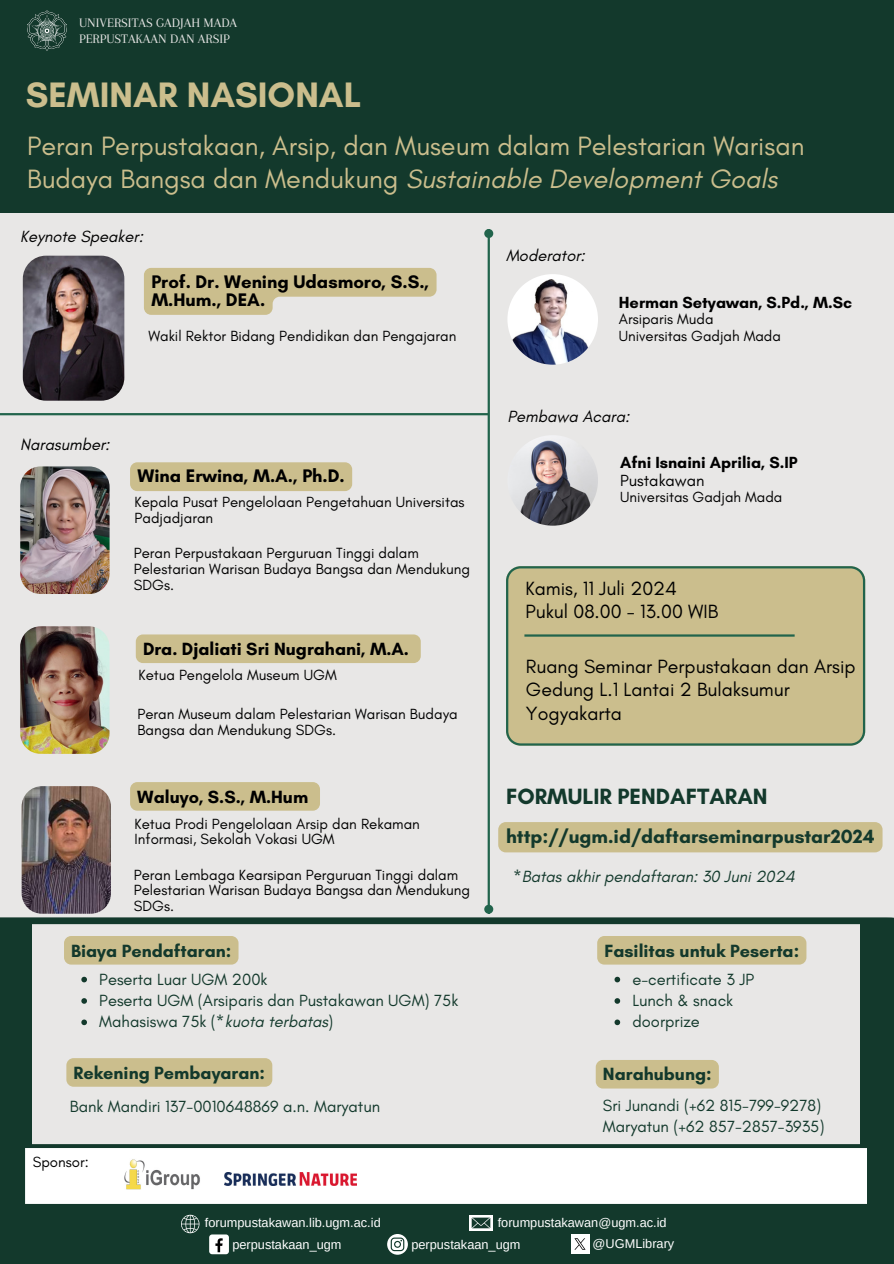
<style>
.page{position:relative;width:894px;height:1264px;background:#fff}
.page>*{position:absolute;margin:0;border:0;box-sizing:border-box;transform-origin:0 0}
.t1{font:700 36px "Glacial Indifference";color:#cbbe8d}
.t2{font:27px/32.7px "Glacial Indifference";color:#cbbe8d}
.t3{font:700 22.5px "Glacial Indifference";color:#13392c}
.t4{font:19.5px/23.7px "Glacial Indifference";color:#000}
.t5{font:700 19.5px "Glacial Indifference";color:#13392c}
.t6{font:700 18.45px/18.1px "Glacial Indifference";color:#000}
.t7{font:700 18px "Glacial Indifference";color:#13392c}
.t8{font:700 18px "Glacial Indifference";color:#000}
.t9{font:16.5px/21.3px "Glacial Indifference";color:#13392c}
.t10{font:700 16.5px/18px "Glacial Indifference";color:#000}
.t11{font:italic 16.5px "Glacial Indifference";color:#000}
.t12{font:italic 16.5px "Glacial Indifference";color:#13392c}
.t13{font:15px/15.8px "Glacial Indifference";color:#000}
.t14{font:13.5px "Arapey";color:#e8e7e6}
.t15{font:12.75px "Arimo";color:#fff}
.s1{font-style:italic}
.s2{font-weight:400}
</style>
<div class="page">
<div style="left:0;top:0;width:893px;height:1263px;background:#e8e7e6"></div>
<hr style="left:487px;top:237px;width:2px;height:668px;background:#21644c">
<div style="left:485px;top:230px;width:7px;height:7px;background:#21644c;border-radius:50%"></div>
<div style="left:484px;top:229px;width:9px;height:9px;border:2px solid #21644c;border-radius:50%"></div>
<div style="left:485px;top:905px;width:7px;height:7px;background:#21644c;border-radius:50%"></div>
<div style="left:484px;top:904px;width:9px;height:9px;border:2px solid #21644c;border-radius:50%"></div>
<div style="left:0;top:0;width:893px;height:212px;background:#13392c"></div>
<div style="left:506px;top:566px;width:358px;height:179px;background:#cbbe8d"></div>
<hr style="left:524px;top:634px;width:270px;height:2px;background:#21644c">
<svg style="left:0;top:917px;width:893px;height:228px"></svg>
<div style="left:0;top:1201px;width:893px;height:62px;background:#13392c"></div>
<div style="left:0;top:920px;width:32px;height:324px;background:#13392c"></div>
<svg style="left:181px;top:1214px;width:19px;height:19px"></svg>
<svg style="left:469px;top:1215px;width:23px;height:15px"></svg>
<div style="left:209px;top:1234px;width:20px;height:20px;background:#fff;border-radius:3px"></div>
<svg style="left:215px;top:1238px;width:7px;height:14px"></svg>
<svg style="left:387px;top:1234px;width:20px;height:20px"></svg>
<img style="left:571px;top:1234px;width:18px;height:19px">
<div style="left:860px;top:922px;width:33px;height:282px;background:#13392c"></div>
<img style="left:27px;top:10px;width:39px;height:41px">
<img style="left:22px;top:786px;width:89px;height:127px;border-radius:20px">
<div style="left:130px;top:462px;width:222px;height:29px;background:#cbbe8d;border-radius:7px"></div>
<img style="left:507px;top:274px;width:91px;height:90px;border-radius:50%">
<img style="left:20px;top:626px;width:89px;height:128px;border-radius:20px">
<img style="left:20px;top:466px;width:89px;height:128px;border-radius:20px">
<hr style="left:0;top:413px;width:488px;height:2px;background:#21644c">
<img style="left:23px;top:256px;width:101px;height:144px;border-radius:23px">
<img style="left:507px;top:435px;width:91px;height:90px;border-radius:50%">
<svg style="left:25px;top:1145px;width:842px;height:59px;background:#f1f3f2"></svg>
<img style="left:124px;top:1158px;width:77px;height:32px">
<img style="left:224px;top:1172px;width:133px;height:13px">
<div style="left:498px;top:822px;width:384px;height:30px;background:#cbbe8d"></div>
<svg style="left:81px;top:976px;width:6px;height:6px"></svg>
<svg style="left:81px;top:998px;width:6px;height:5px"></svg>
<svg style="left:81px;top:1019px;width:6px;height:6px"></svg>
<div style="left:64px;top:936px;width:174px;height:28px;background:#cbbe8d;border-radius:7px"></div>
<div style="left:136px;top:634px;width:284px;height:29px;background:#cbbe8d;border-radius:7px"></div>
<div style="left:130px;top:782px;width:190px;height:28px;background:#cbbe8d;border-radius:7px"></div>
<svg style="left:144px;top:268px;width:292px;height:47px"></svg>
<div style="left:66px;top:1058px;width:206px;height:28px;background:#cbbe8d;border-radius:7px"></div>
<div style="left:597px;top:936px;width:209px;height:28px;background:#cbbe8d;border-radius:7px"></div>
<div style="left:595px;top:1059px;width:123px;height:29px;background:#cbbe8d;border-radius:7px"></div>
<svg style="left:614px;top:976px;width:6px;height:6px"></svg>
<svg style="left:614px;top:998px;width:6px;height:5px"></svg>
<svg style="left:614px;top:1019px;width:6px;height:6px"></svg>
<h4 class="t14" style="left:79px;top:16px;width:160px">UNIVERSITAS GADJAH MADA</h4>
<p class="t14" style="left:79px;top:31px;width:152px">PERPUSTAKAAN DAN ARSIP</p>
<h6 class="t1" style="left:26px;top:73px;width:337px">SEMINAR NASIONAL</h6>
<h4 class="t2" style="left:27px;top:129px;width:778px">Peran Perpustakaan, Arsip, dan Museum dalam Pelestarian Warisan<br>Budaya Bangsa dan Mendukung <span class="s1">Sustainable Development Goals</span></h4>
<p class="t11" style="left:20px;top:226px;width:124px">Keynote Speaker:</p>
<p class="t6" style="left:151px;top:272px;width:279px">Prof. Dr. Wening Udasmoro, S.S.,<br>M.Hum., DEA.</p>
<h4 class="t13" style="left:148px;top:328px;width:309px">Wakil Rektor Bidang Pendidikan dan Pengajaran</h4>
<p class="t11" style="left:20px;top:434px;width:91px">Narasumber:</p>
<h4 class="t6" style="left:137px;top:466px;width:209px">Wina Erwina, M.A., Ph.D.</h4>
<h4 class="t13" style="left:134px;top:494px;width:331px">Kepala Pusat Pengelolaan Pengetahuan Universitas<br>Padjadjaran</h4>
<h6 class="t13" style="left:134px;top:545px;width:338px">Peran Perpustakaan Perguruan Tinggi dalam<br>Pelestarian Warisan Budaya Bangsa dan Mendukung<br>SDGs.</h6>
<h4 class="t8" style="left:143px;top:638px;width:267px">Dra. Djaliati Sri Nugrahani, M.A.</h4>
<h6 class="t13" style="left:138px;top:667px;width:200px">Ketua Pengelola Museum UGM</h6>
<h6 class="t13" style="left:137px;top:706px;width:321px">Peran Museum dalam Pelestarian Warisan Budaya<br>Bangsa dan Mendukung SDGs.</h6>
<h4 class="t8" style="left:137px;top:785px;width:172px">Waluyo, S.S., M.Hum</h4>
<p class="t13" style="left:134px;top:815px;width:287px">Ketua Prodi Pengelolaan Arsip dan Rekaman<br>Informasi, Sekolah Vokasi UGM</p>
<p class="t13" style="left:134px;top:866px;width:338px">Peran Lembaga Kearsipan Perguruan Tinggi dalam<br>Pelestarian Warisan Budaya Bangsa dan Mendukung<br>SDGs.</p>
<p class="t7" style="left:71px;top:939px;width:161px">Biaya Pendaftaran:</p>
<h6 class="t9" style="left:99px;top:968px;width:170px">Peserta Luar UGM 200k</h6>
<h6 class="t9" style="left:99px;top:989px;width:360px">Peserta UGM (Arsiparis dan Pustakawan UGM) 75k</h6>
<h3 class="t9" style="left:99px;top:1010px;width:235px">Mahasiswa 75k (<span class="s1">*kuota terbatas</span>)</h3>
<p class="t7" style="left:74px;top:1061px;width:193px">Rekening Pembayaran:</p>
<h6 class="t9" style="left:70px;top:1095px;width:312px">Bank Mandiri 137-0010648869 a.n. Maryatun</h6>
<p class="t13" style="left:33px;top:1153px;width:57px">Sponsor:</p>
<p class="t11" style="left:506px;top:245px;width:80px">Moderator:</p>
<h5 class="t10" style="left:618px;top:293px;width:235px">Herman Setyawan, S.Pd., M.Sc</h5>
<h5 class="t13" style="left:618px;top:310px;width:164px;line-height:16.8px">Arsiparis Muda<br>Universitas Gadjah Mada</h5>
<h6 class="t11" style="left:507px;top:406px;width:123px">Pembawa Acara:</h6>
<h4 class="t10" style="left:620px;top:453px;width:179px">Afni Isnaini Aprilia, S.IP<br><span class="s2">Pustakawan</span></h4>
<h4 class="t13" style="left:620px;top:488px;width:164px">Universitas Gadjah Mada</h4>
<h4 class="t4" style="left:525px;top:576px;width:194px">Kamis, 11 Juli 2024<br>Pukul 08.00 - 13.00 WIB</h4>
<p class="t4" style="left:526px;top:654px;width:331px">Ruang Seminar Perpustakaan dan Arsip<br>Gedung L.1 Lantai 2 Bulaksumur<br>Yogyakarta</p>
<h6 class="t3" style="left:506px;top:782px;width:263px">FORMULIR PENDAFTARAN</h6>
<h6 class="t5" style="left:506px;top:824px;width:370px">http://ugm.id/daftarseminarpustar2024</h6>
<h5 class="t12" style="left:513px;top:866px;width:283px">*Batas akhir pendaftaran: 30 Juni 2024</h5>
<p class="t7" style="left:604px;top:939px;width:196px">Fasilitas untuk Peserta:</p>
<p class="t9" style="left:632px;top:968px;width:123px">e-certificate 3 JP</p>
<p class="t9" style="left:632px;top:989px;width:102px">Lunch &amp; snack</p>
<p class="t9" style="left:632px;top:1010px;width:69px">doorprize</p>
<p class="t7" style="left:602px;top:1063px;width:110px">Narahubung:</p>
<p class="t9" style="left:602px;top:1094px;width:223px">Sri Junandi (+62 815-799-9278)<br>Maryatun (+62 857-2857-3935)</p>
<p class="t15" style="left:205px;top:1215px;width:177px">forumpustakawan.lib.ugm.ac.id</p>
<p class="t15" style="left:497px;top:1215px;width:170px">forumpustakawan@ugm.ac.id</p>
<p class="t15" style="left:232px;top:1236px;width:111px">perpustakaan_ugm</p>
<h1 class="t15" style="left:411px;top:1236px;width:111px">perpustakaan_ugm</h1>
<h2 class="t15" style="left:592px;top:1236px;width:83px">@UGMLibrary</h2>
</div>
